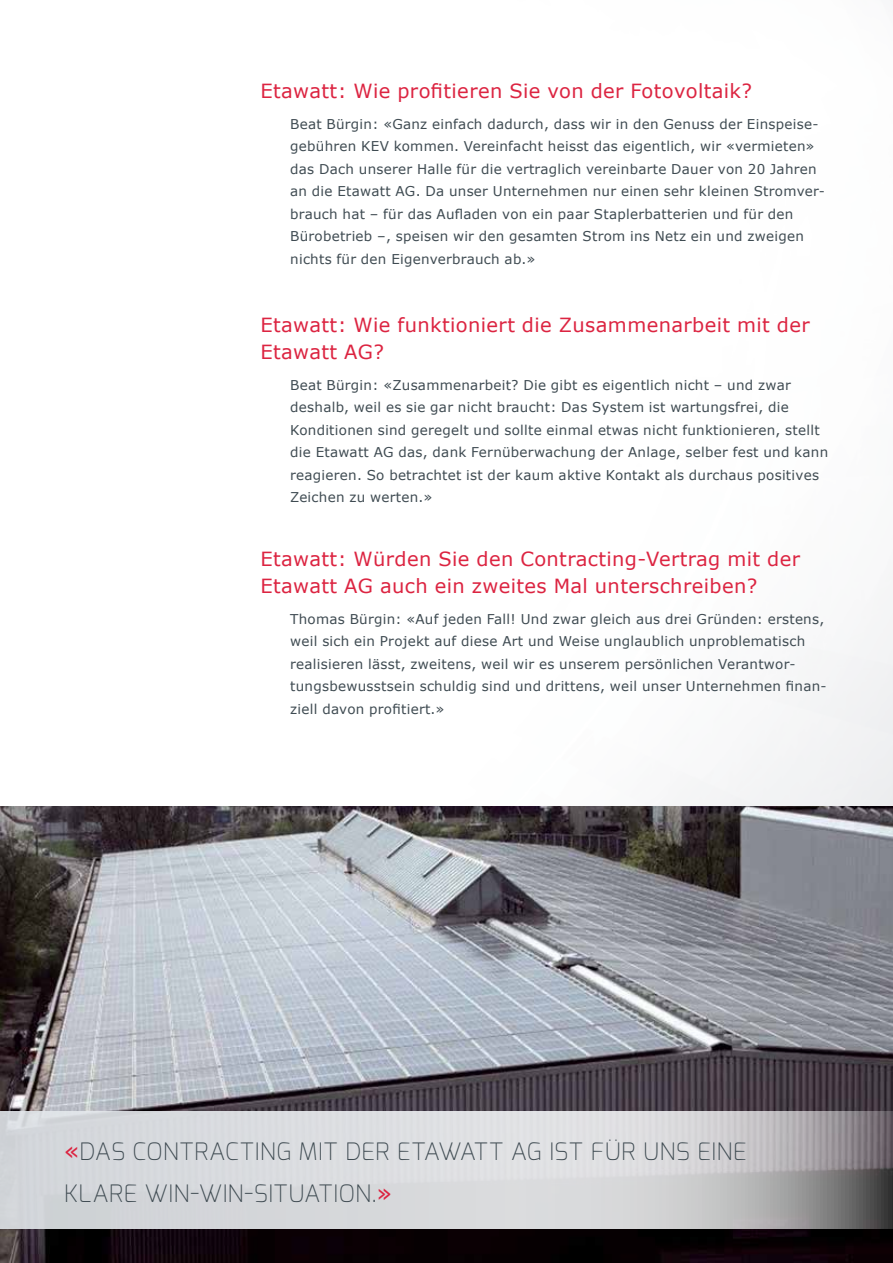
<style>
.page{position:relative;width:893px;height:1263px;background:#fff}
.page>*{position:absolute;margin:0;border:0;box-sizing:border-box;transform-origin:0 0}
.t1{font:200 24px/42px "Exo";letter-spacing:.015em;color:#3f4b52}
.t2{font:19.5px/27px "Verdana";letter-spacing:.02em;color:#dc2441}
.t3{font:13.5px/22.5px "Verdana";letter-spacing:.02em;color:#3f4b52}
.s1{font-family:"Verdana";font-weight:400;color:#dc2441}
</style>
<div class="page">
<img style="left:0;top:592px;width:893px;height:215px">
<img style="left:0;top:807px;width:893px;height:456px">
<svg style="left:0;top:1112px;width:893px;height:117px;background:#cbcccf"></svg>
<h2 class="t2" style="left:260px;top:77px;width:493px">Etawatt: Wie profitieren Sie von der Fotovoltaik?</h2>
<p class="t3" style="left:290px;top:112px;width:536px">Beat Bürgin: «Ganz einfach dadurch, dass wir in den Genuss der Einspeise&shy;gebühren KEV kommen. Vereinfacht heisst das eigentlich, wir «vermieten» das Dach unserer Halle für die vertraglich vereinbarte Dauer von 20 Jahren an die Etawatt AG. Da unser Unternehmen nur einen sehr kleinen Stromver&shy;brauch hat – für das Aufladen von ein paar Staplerbatterien und für den Bürobetrieb –, speisen wir den gesamten Strom ins Netz ein und zweigen nichts für den Eigenverbrauch ab.»</p>
<h2 class="t2" style="left:260px;top:311px;width:551px">Etawatt: Wie funktioniert die Zusammenarbeit mit der<br>Etawatt AG?</h2>
<p class="t3" style="left:290px;top:373px;width:540px">Beat Bürgin: «Zusammenarbeit? Die gibt es eigentlich nicht – und zwar deshalb, weil es sie gar nicht braucht: Das System ist wartungsfrei, die Konditionen sind geregelt und sollte einmal etwas nicht funktionieren, stellt die Etawatt AG das, dank Fernüberwachung der Anlage, selber fest und kann reagieren. So betrachtet ist der kaum aktive Kontakt als durchaus positives Zeichen zu werten.»</p>
<h2 class="t2" style="left:260px;top:545px;width:541px">Etawatt: Würden Sie den Contracting-Vertrag mit der<br>Etawatt AG auch ein zweites Mal unterschreiben?</h2>
<p class="t3" style="left:290px;top:607px;width:538px">Thomas Bürgin: «Auf jeden Fall! Und zwar gleich aus drei Gründen: erstens, weil sich ein Projekt auf diese Art und Weise unglaublich unproblematisch realisieren lässt, zweitens, weil wir es unserem persönlichen Verantwor&shy;tungsbewusstsein schuldig sind und drittens, weil unser Unternehmen finan&shy;ziell davon profitiert.»</p>
<h1 class="t1" style="left:64px;top:1131px;width:684px"><span class="s1">«</span>DAS CONTRACTING MIT DER ETAWATT AG IST FÜR UNS EINE<br>KLARE WIN-WIN-SITUATION.<span class="s1">»</span></h1>
</div>
